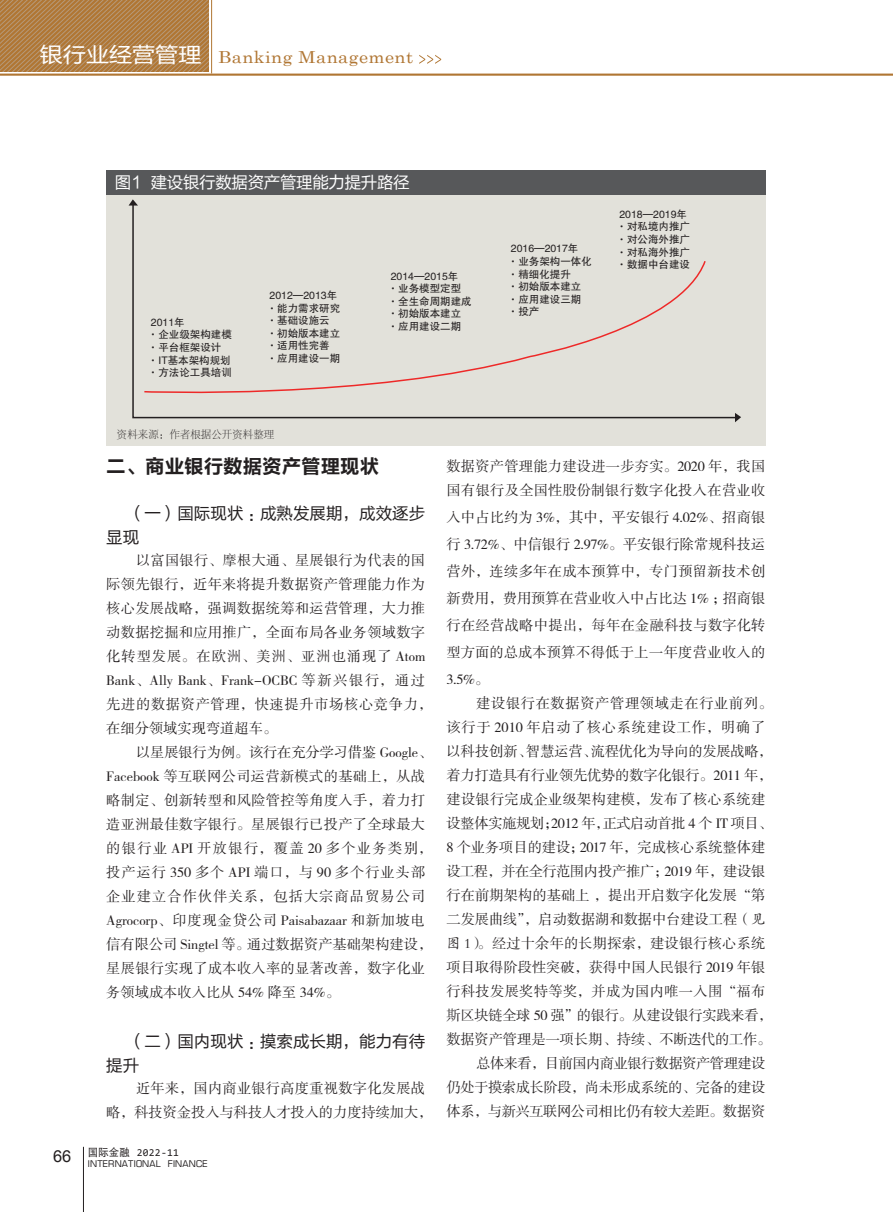
<style>
.page{position:relative;width:893px;height:1212px;background:#fff}
.page>*{position:absolute;margin:0;border:0;box-sizing:border-box;transform-origin:0 0}
.t1{font:19.5px "FZLTCHK GBK1 0";color:#231f20}
.t2{font:16.5px/24px "FZLTHK GBK1 0";color:#231f20}
.t3{font:16.5px "Century Schoolbook";letter-spacing:.025em;color:#b07633;scale:1.1 1}
.t4{font:16.5px "FZLTHK GBK1 0";letter-spacing:-.02em;color:#fff}
.t5{font:14.25px/24px "FZSSJW GB1 0";letter-spacing:.01em;color:#231f20}
.t6{font:14.25px "FZSSJW GB1 0";letter-spacing:-.02em;color:#231f20}
.t7{font:14.25px "FZSSJW GB1 0";letter-spacing:-.015em;color:#231f20}
.t8{font:14.25px "FZSSJW GB1 0";letter-spacing:.055em;color:#231f20}
.t9{font:14.25px "FZSSJW GB1 0";letter-spacing:-.025em;color:#231f20}
.t10{font:14.25px "FZSSJW GB1 0";letter-spacing:-.03em;color:#231f20}
.t11{font:14.25px "FZSSJW GB1 0";letter-spacing:-.035em;color:#231f20}
.t12{font:14.25px "FZSSJW GB1 0";letter-spacing:.045em;color:#231f20}
.t13{font:10.5px/12.6px "FZHTJW GB1 0";color:#231f20}
.t14{font:10.5px "FZSYJW GB1 0";color:#231f20}
.t15{font:10.5px "Consolas";letter-spacing:.025em;color:#231f20}
.t16{font:9px "Eurostile";letter-spacing:.025em;color:#231f20}
.s1{font-family:"FZLTHJW GB1 0";font-size:21px;color:#fff}
.s2{font-family:"DFP Hei W5 GB"}
.s3{font-family:"FZKTJW GB1 0"}
</style>
<div class="page">
<hr style="left:0;top:74px;width:893px;height:2px;background:#b07633">
<svg style="left:419px;top:55px;width:22px;height:9px"></svg>
<hr style="left:211px;top:0;width:1px;height:73px;background:#b07633">
<hr style="left:83px;top:1147px;width:1px;height:65px;background:#231f20">
<svg style="left:0;top:0;width:209px;height:72px;background:#b18048"></svg>
<div style="left:106px;top:185px;width:659px;height:261px;background:#e2e1da"></div>
<div style="left:106px;top:170px;width:659px;height:24px;background:#57585a"></div>
<svg style="left:132px;top:206px;width:603px;height:213px"></svg>
<svg style="left:129px;top:199px;width:9px;height:7px"></svg>
<svg style="left:735px;top:413px;width:6px;height:9px"></svg>
<svg style="left:143px;top:259px;width:564px;height:141px"></svg>
<p class="t3" style="left:40px;top:43px;width:341px"><span class="s1">银行业经营管理</span> Banking Management</p>
<p class="t4" style="left:115px;top:173px;width:296px">图1 建设银行数据资产管理能力提升路径</p>
<p class="t13" style="left:148px;top:316px;width:85px">2011年<br>·企业级架构建模·平台框架设计·IT基本架构规划·方法论工具培训</p>
<p class="t13" style="left:267px;top:289px;width:75px">2012—2013年·能力需求研究·基础设施云·初始版本建立·适用性完善·应用建设一期</p>
<p class="t14" style="left:117px;top:429px;width:159px">资料来源：作者根据公开资料整理</p>
<p class="t13" style="left:388px;top:270px;width:85px">2014—2015年<br>·业务模型定型·全生命周期建成·初始版本建立·应用建设二期</p>
<p class="t13" style="left:508px;top:242px;width:85px">2016—2017年<br>·业务架构一体化·精细化提升<br>·初始版本建立·应用建设三期·投产</p>
<p class="t13" style="left:617px;top:208px;width:75px">2018—2019年·对私境内推广·对公海外推广·对私海外推广·数据中台建设</p>
<h1 class="t1" style="left:106px;top:456px;width:274px">二、商业银行数据资产管理现状</h1>
<p class="t2" style="left:106px;top:502px;width:320px;text-indent:22px">（一）国际现状：成熟发展期，成效逐步显现</p>
<p class="t5" style="left:106px;top:549px;width:327px;text-indent:30px">以富国银行、摩根大通、星展银行为代表的国际领先银行，近年来将提升数据资产管理能力作为核心发展战略，强调数据统筹和运营管理，大力推动数据挖掘和应用推广，全面布局各业务领域数字化转型发展。在欧洲、美洲、亚洲也涌现了 Atom<br>Bank、Ally Bank、Frank-OCBC 等新兴银行，通过先进的数据资产管理，快速提升市场核心竞争力，在细分领域实现弯道超车。</p>
<p class="t5" style="left:106px;top:741px;width:328px;text-indent:30px">以星展银行为例。该行在充分学习借鉴 Google、<br>Facebook 等互联网公司运营新模式的基础上，从战略制定、创新转型和风险管控等角度入手，着力打造亚洲最佳数字银行。星展银行已投产了全球最大的银行业 API 开放银行，覆盖 20 多个业务类别，投产运行 350 多个 API 端口，与 90 多个行业头部企业建立合作伙伴关系，包括大宗商品贸易公司<br>Agrocorp、印度现金贷公司 Paisabazaar 和新加坡电信有限公司 Singtel 等。通过数据资产基础架构建设，星展银行实现了成本收入率的显著改善，数字化业务领域成本收入比从 54% 降至 34%。</p>
<p class="t2" style="left:106px;top:1030px;width:320px;text-indent:22px">（二）国内现状：摸索成长期，能力有待提升</p>
<p class="t5" style="left:106px;top:1077px;width:328px;text-indent:30px">近年来，国内商业银行高度重视数字化发展战略，科技资金投入与科技人才投入的力度持续加大，</p>
<p class="t15" style="left:88px;top:1145px;width:92px"><span class="s2">国际金融</span> 2022-11</p>
<p class="t16" style="left:53px;top:1158px;width:156px"><sup>66</sup> INTERNATIONAL FINANCE</p>
<p class="t5" style="left:446px;top:455px;width:320px">数据资产管理能力建设进一步夯实。2020 年，我国国有银行及全国性股份制银行数字化投入在营业收</p>
<p class="t5" style="left:446px;top:505px;width:320px;line-height:27px;text-align:justify">入中占比约为 3%，其中，平安银行 4.02%、招商银行 3.72%、中信银行 2.97%。平安银行除常规科技运营外，连续多年在成本预算中，专门预留新技术创新费用，费用预算在营业收入中占比达 1% ；招商银行在经营战略中提出，每年在金融科技与数字化转型方面的总成本预算不得低于上一年度营业收入的3.5%。</p>
<p class="t12" style="left:476px;top:696px;width:298px">建设银行在数据资产管理领域走在行业前列。</p>
<p class="t8" style="left:446px;top:720px;width:320px">该行于 2010 年启动了核心系统建设工作，明确了</p>
<p class="t6" style="left:446px;top:744px;width:328px">以科技创新、智慧运营、流程优化为导向的发展战略，</p>
<p class="t7" style="left:446px;top:768px;width:327px">着力打造具有行业领先优势的数字化银行。2011 年，</p>
<p class="t5" style="left:446px;top:788px;width:320px">建设银行完成企业级架构建模，发布了核心系统建</p>
<p class="t6" style="left:446px;top:816px;width:328px">设整体实施规划；2012 年，正式启动首批 4 个 IT 项目、</p>
<p class="t5" style="left:446px;top:836px;width:320px">8 个业务项目的建设；2017 年，完成核心系统整体建</p>
<p class="t6" style="left:446px;top:864px;width:320px">设工程，并在全行范围内投产推广；2019 年，建设银</p>
<p class="t5" style="left:446px;top:884px;width:320px">行在前期架构的基础上 ，提出开启数字化发展“第</p>
<p class="t5" style="left:446px;top:908px;width:320px">二发展曲线”，启动数据湖和数据中台建设工程<span class="s3">（见</span></p>
<p class="t5" style="left:446px;top:932px;width:320px"><span class="s3">图 1）</span>。经过十余年的长期探索，建设银行核心系统</p>
<p class="t5" style="left:446px;top:956px;width:320px">项目取得阶段性突破，获得中国人民银行 2019 年银</p>
<p class="t5" style="left:446px;top:980px;width:320px">行科技发展奖特等奖，并成为国内唯一入围“福布</p>
<p class="t6" style="left:446px;top:1008px;width:328px">斯区块链全球 50 强”的银行。从建设银行实践来看，</p>
<p class="t5" style="left:446px;top:1028px;width:326px">数据资产管理是一项长期、持续、不断迭代的工作。</p>
<p class="t11" style="left:476px;top:1056px;width:291px">总体来看，目前国内商业银行数据资产管理建设</p>
<p class="t9" style="left:446px;top:1080px;width:320px">仍处于摸索成长阶段，尚未形成系统的、完备的建设</p>
<p class="t10" style="left:446px;top:1104px;width:320px">体系，与新兴互联网公司相比仍有较大差距。数据资</p>
</div>
